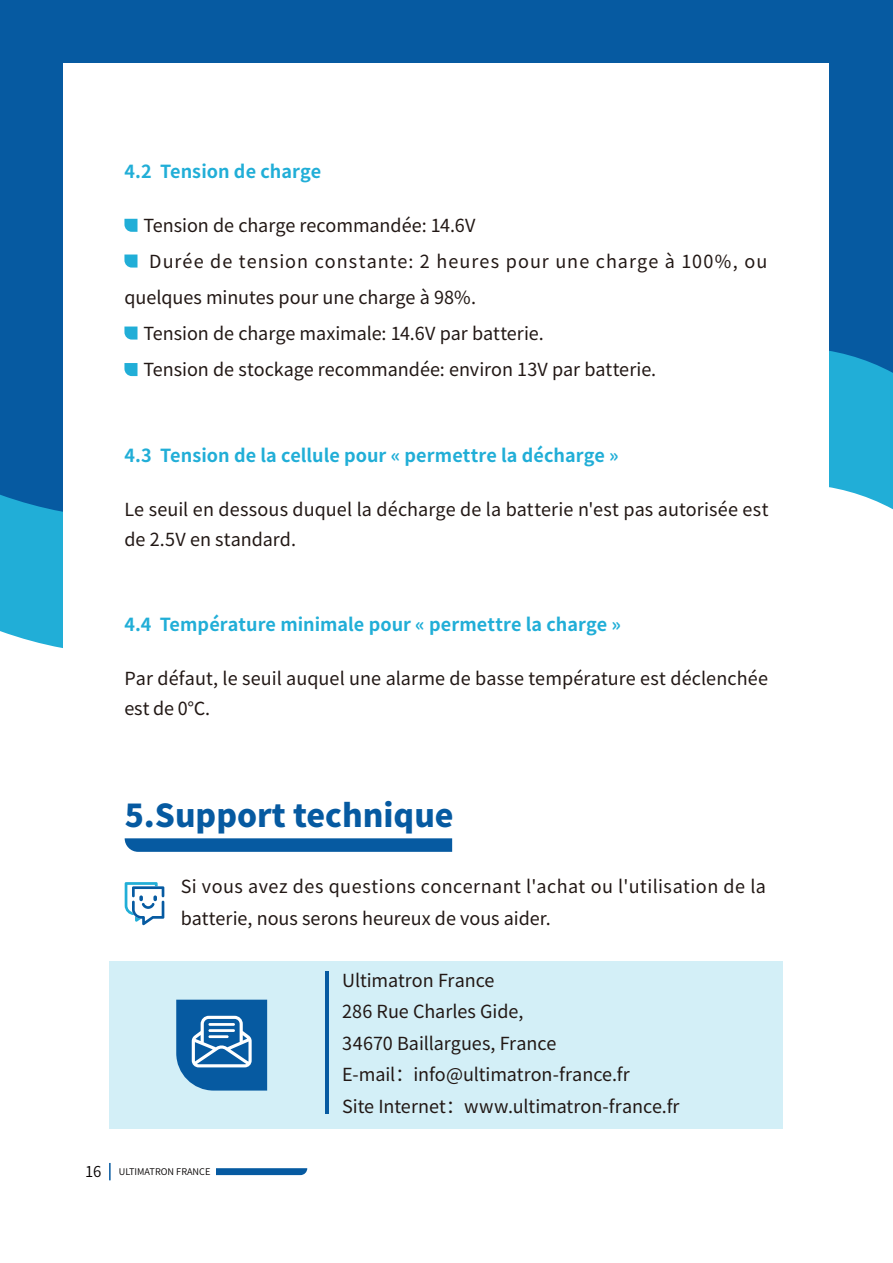
<style>
.page{position:relative;width:893px;height:1263px;background:#fff}
.page>*{position:absolute;margin:0;border:0;box-sizing:border-box;transform-origin:0 0}
.t1{font:800 31.5px "Source Han Sans CN";color:#065aa1}
.t2{font:18px/31.5px "Source Han Sans CN";letter-spacing:.005em;color:#221815}
.t3{font:700 18px "Source Han Sans CN";letter-spacing:.005em;color:#21aed7}
.t4{font:18px "Source Han Sans CN";letter-spacing:.06em;color:#221815}
.t5{font:9.15px "Source Han Sans CN";color:#040000}
.s1{font-size:15px}
</style>
<div class="page">
<svg style="left:0;top:0;width:893px;height:614px;background:#1a6fae"></svg>
<div style="left:64px;top:64px;width:765px;height:1135px;background:#fff"></div>
<svg style="left:216px;top:1168px;width:91px;height:7px"></svg>
<svg style="left:109px;top:1163px;width:2px;height:17px"></svg>
<svg style="left:125px;top:838px;width:327px;height:14px;background:#1061a5"></svg>
<svg style="left:124px;top:219px;width:13px;height:13px"></svg>
<svg style="left:124px;top:254px;width:13px;height:14px"></svg>
<svg style="left:124px;top:326px;width:13px;height:14px"></svg>
<svg style="left:124px;top:363px;width:13px;height:13px"></svg>
<svg style="left:125px;top:882px;width:39px;height:43px"></svg>
<div style="left:110px;top:961px;width:673px;height:168px;background:#d3eff7"></div>
<svg style="left:176px;top:1000px;width:91px;height:90px;background:#2c73af"></svg>
<hr style="left:208px;top:1029px;width:27px;height:3px;background:#fff">
<hr style="left:208px;top:1023px;width:27px;height:3px;background:#fff">
<hr style="left:208px;top:1035px;width:21px;height:3px;background:#fff">
<hr style="left:325px;top:971px;width:3px;height:143px;background:#065aa1">
<p class="t3" style="left:124px;top:161px;width:198px">4.2 Tension de charge</p>
<p class="t2" style="left:144px;top:210px;width:334px">Tension de charge recommandée: 14.6V</p>
<p class="t4" style="left:149px;top:251px;width:620px">Durée de tension constante: 2 heures pour une charge à 100%, ou</p>
<p class="t2" style="left:124px;top:282px;width:353px">quelques minutes pour une charge à 98%.</p>
<p class="t2" style="left:144px;top:318px;width:402px">Tension de charge maximale: 14.6V par batterie.</p>
<p class="t2" style="left:144px;top:354px;width:514px">Tension de stockage recommandée: environ 13V par batterie.</p>
<p class="t3" style="left:124px;top:445px;width:496px">4.3 Tension de la cellule pour « permettre la décharge »</p>
<p class="t2" style="left:124px;top:494px;width:645px;line-height:30px">Le seuil en dessous duquel la décharge de la batterie n'est pas autorisée est de 2.5V en standard.</p>
<p class="t3" style="left:124px;top:614px;width:498px">4.4 Température minimale pour « permettre la charge »</p>
<p class="t2" style="left:124px;top:664px;width:645px;line-height:30px">Par défaut, le seuil auquel une alarme de basse température est déclenchée est de 0℃.</p>
<h1 class="t1" style="left:125px;top:798px;width:331px">5.Support technique</h1>
<p class="t2" style="left:181px;top:871px;width:587px">Si vous avez des questions concernant l'achat ou l'utilisation de la batterie, nous serons heureux de vous aider.</p>
<p class="t5" style="left:85px;top:1166px;width:127px"><span class="s1">16</span> ULTIMATRON FRANCE</p>
<p class="t2" style="left:342px;top:965px;width:339px">Ultimatron France<br>286 Rue Charles Gide,<br>34670 Baillargues, France<br>E-mail：info@ultimatron-france.fr<br>Site Internet：www.ultimatron-france.fr</p>
</div>
